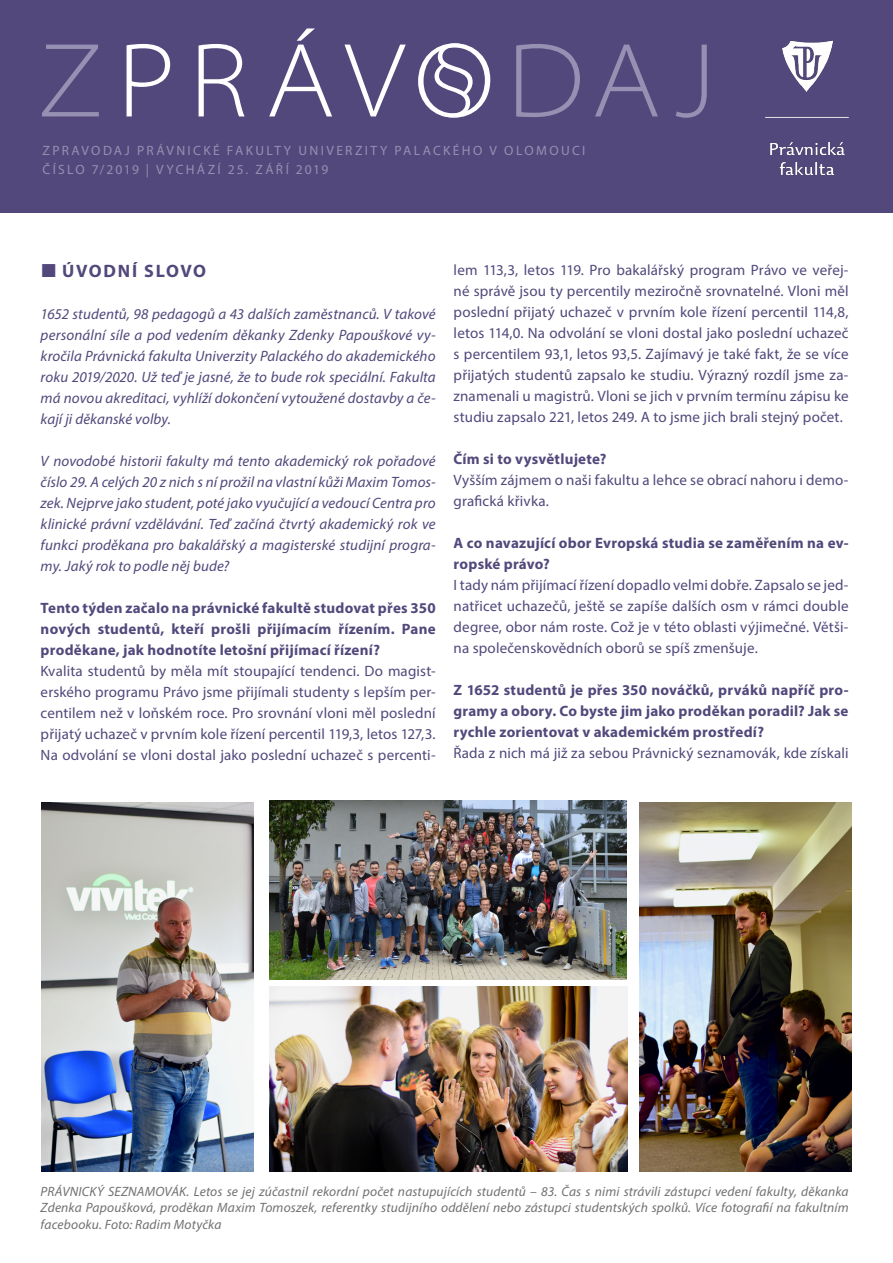
<style>
.page{position:relative;width:893px;height:1263px;background:#fff}
.page>*{position:absolute;margin:0;border:0;box-sizing:border-box;transform-origin:0 0}
.t1{font:700 18px "Myriad Pro";letter-spacing:.095em;color:#52487b}
.t2{font:15px/21px "Myriad Pro";letter-spacing:.01em;color:#52487b;text-align:justify}
.t3{font:italic 15px/21px "Myriad Pro";letter-spacing:.01em;color:#52487b;text-align:justify}
.t4{font:700 15px/21px "Myriad Pro";letter-spacing:.015em;color:#52487b;text-align:justify}
.t5{font:italic 13.5px/16.5px "Myriad Pro";letter-spacing:.01em;color:#707172;text-align:justify}
.t6{font:13.5px/19.5px "Myriad Pro";letter-spacing:.17em;color:#9690b2}
</style>
<div class="page">
<div style="left:0;top:0;width:893px;height:213px;background:#52487b"></div>
<svg style="left:516px;top:44px;width:191px;height:74px"></svg>
<svg style="left:42px;top:45px;width:57px;height:71px"></svg>
<svg style="left:127px;top:28px;width:363px;height:90px"></svg>
<img style="left:765px;top:40px;width:84px;height:135px">
<img style="left:42px;top:802px;width:211px;height:370px">
<img style="left:640px;top:802px;width:211px;height:370px">
<img style="left:270px;top:987px;width:358px;height:185px">
<img style="left:269px;top:800px;width:357px;height:180px">
<p class="t6" style="left:43px;top:140px;width:544px">ZPRAVODAJ PRÁVNICKÉ FAKULTY UNIVERZITY PALACKÉHO V OLOMOUCI<br>ČÍSLO 7/2019 | VYCHÁZÍ 25. ZÁŘÍ 2019</p>
<p class="t1" style="left:62px;top:259px;width:146px">ÚVODNÍ SLOVO</p>
<p class="t3" style="left:41px;top:303px;width:396px">1652 studentů, 98 pedagogů a 43 dalších zaměstnanců. V takové personální síle a pod vedením děkanky Zdenky Papouškové vy&shy;kročila Právnická fakulta Univerzity Palackého do akademického roku 2019/2020. Už teď je jasné, že to bude rok speciální. Fakulta má novou akreditaci, vyhlíží dokončení vytoužené dostavby a če&shy;kají ji děkanské volby.</p>
<p class="t3" style="left:41px;top:450px;width:396px">V novodobé historii fakulty má tento akademický rok pořadové číslo 29. A celých 20 z nich s ní prožil na vlastní kůži Maxim Tomos&shy;zek. Nejprve jako student, poté jako vyučující a vedoucí Centra pro klinické právní vzdělávání. Teď začíná čtvrtý akademický rok ve funkci proděkana pro bakalářský a magisterské studijní progra&shy;my. Jaký rok to podle něj bude?</p>
<p class="t4" style="left:41px;top:597px;width:396px">Tento týden začalo na právnické fakultě studovat přes 350 nových studentů, kteří prošli přijímacím řízením. Pane proděkane, jak hodnotíte letošní přijímací řízení?</p>
<p class="t2" style="left:41px;top:660px;width:396px">Kvalita studentů by měla mít stoupající tendenci. Do magist&shy;erského programu Právo jsme přijímali studenty s lepším per&shy;centilem než v loňském roce. Pro srovnání vloni měl poslední přijatý uchazeč v prvním kole řízení percentil 119,3, letos 127,3.<br>Na odvolání se vloni dostal jako poslední uchazeč s percenti-</p>
<p class="t2" style="left:454px;top:259px;width:396px">lem 113,3, letos 119. Pro bakalářský program Právo ve veřej&shy;né správě jsou ty percentily meziročně srovnatelné. Vloni měl poslední přijatý uchazeč v prvním kole řízení percentil 114,8, letos 114,0. Na odvolání se vloni dostal jako poslední uchazeč s percentilem 93,1, letos 93,5. Zajímavý je také fakt, že se více přijatých studentů zapsalo ke studiu. Výrazný rozdíl jsme za&shy;znamenali u magistrů. Vloni se jich v prvním termínu zápisu ke studiu zapsalo 221, letos 249. A to jsme jich brali stejný počet.</p>
<p class="t4" style="left:454px;top:448px;width:154px">Čím si to vysvětlujete?</p>
<p class="t2" style="left:454px;top:469px;width:396px">Vyšším zájmem o naši fakultu a lehce se obrací nahoru i demo&shy;grafická křivka.</p>
<p class="t4" style="left:454px;top:532px;width:396px">A co navazující obor Evropská studia se zaměřením na ev&shy;ropské právo?</p>
<p class="t2" style="left:454px;top:574px;width:396px">I tady nám přijímací řízení dopadlo velmi dobře. Zapsalo se jed&shy;natřicet uchazečů, ještě se zapíše dalších osm v rámci double degree, obor nám roste. Což je v této oblasti výjimečné. Větši&shy;na společenskovědních oborů se spíš zmenšuje.</p>
<p class="t4" style="left:454px;top:679px;width:396px">Z 1652 studentů je přes 350 nováčků, prváků napříč pro&shy;gramy a obory. Co byste jim jako proděkan poradil? Jak se rychle zorientovat v akademickém prostředí?</p>
<p class="t2" style="left:454px;top:742px;width:396px">Řada z nich má již za sebou Právnický seznamovák, kde získali</p>
<p class="t5" style="left:41px;top:1183px;width:809px">PRÁVNICKÝ SEZNAMOVÁK. Letos se jej zúčastnil rekordní počet nastupujících studentů – 83. Čas s nimi strávili zástupci vedení fakulty, děkanka Zdenka Papoušková, proděkan Maxim Tomoszek, referentky studijního oddělení nebo zástupci studentských spolků. Více fotografií na fakultním facebooku. Foto: Radim Motyčka</p>
</div>
